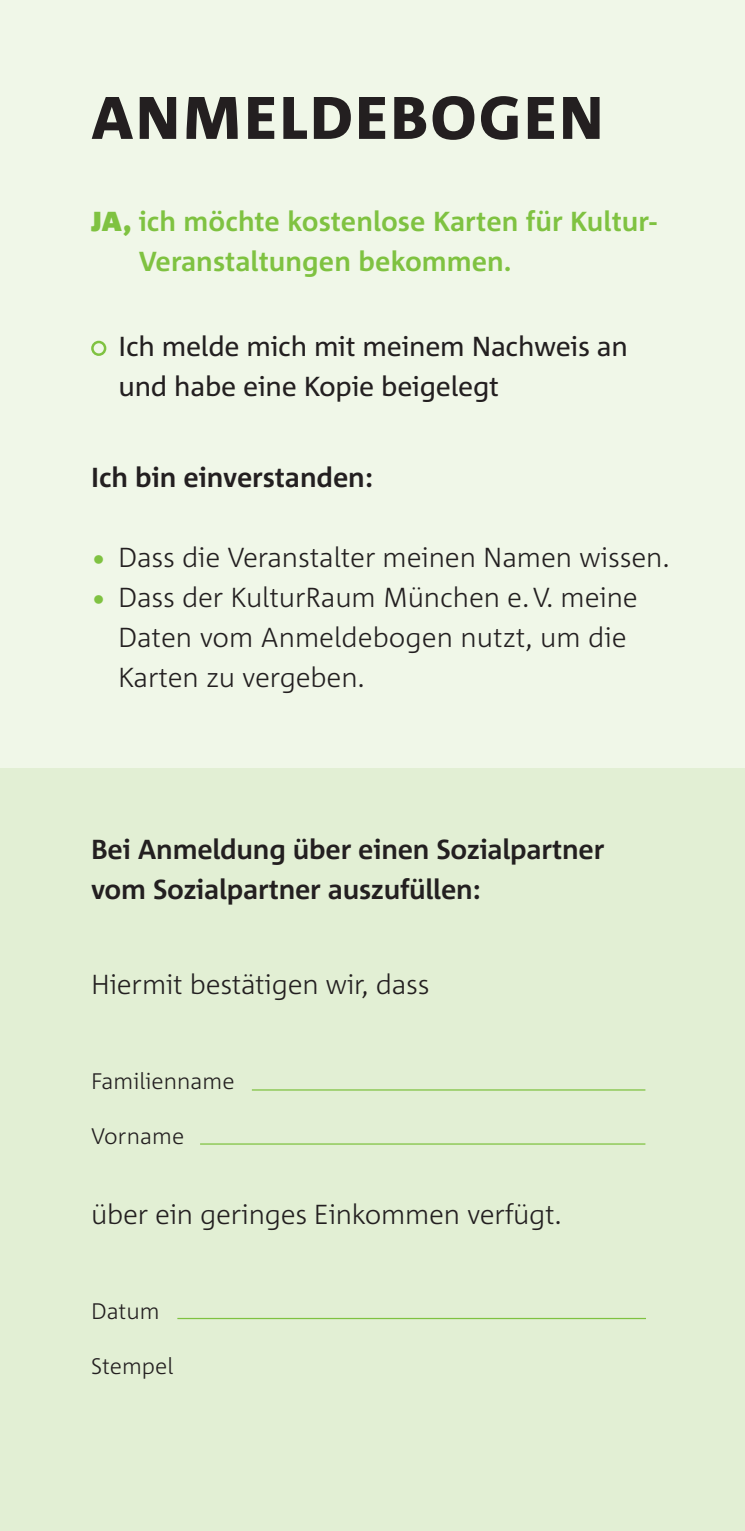
<style>
.page{position:relative;width:745px;height:1531px;background:#fff}
.page>*{position:absolute;margin:0;border:0;box-sizing:border-box;transform-origin:0 0}
.t1{font:800 60px "Corpid C1";letter-spacing:.04em;color:#231f20}
.t2{font:300 27.5px/40px "Corpid C1";letter-spacing:-.005em;color:#231f20}
.t3{font:700 27.5px/40px "Corpid C1";letter-spacing:-.01em;color:#231f20}
.t4{font:700 27.5px/40px "Corpid C1";color:#7fc241}
.t5{font:27.5px/40px "Corpid C1";letter-spacing:-.01em;color:#231f20}
.t6{font:300 22.5px "Corpid C1";color:#231f20}
.s1{font-weight:900}
.s2{color:#7fc241}
</style>
<div class="page">
<div style="left:0;top:0;width:744px;height:776px;background:#f0f7e8"></div>
<div style="left:0;top:769px;width:744px;height:762px;background:#e2efd4"></div>
<div style="left:91px;top:341px;width:15px;height:15px;border:2px solid #7fc241;border-radius:50%"></div>
<hr style="left:177px;top:1318px;width:468px;height:1px;background:#7fc241">
<hr style="left:252px;top:1089px;width:393px;height:1px;background:#7fc241">
<hr style="left:200px;top:1143px;width:445px;height:1px;background:#7fc241">
<h1 class="t1" style="left:91px;top:80px;width:513px">ANMELDEBOGEN</h1>
<p class="t4" style="left:139px;top:200px;width:519px;text-indent:-48px"><span class="s1">JA,</span> ich möchte kostenlose Karten für Kultur-<br>Veranstaltungen bekommen.</p>
<p class="t5" style="left:118px;top:325px;width:510px">Ich melde mich mit meinem Nachweis an und habe eine Kopie beigelegt</p>
<p class="t3" style="left:91px;top:456px;width:283px">Ich bin einverstanden:</p>
<p class="t2" style="left:91px;top:536px;width:580px"><span class="s2">•</span> Dass die Veranstalter meinen Namen wissen.</p>
<p class="t2" style="left:118px;top:576px;width:521px;text-indent:-27px"><span class="s2">•</span> Dass der KulturRaum München e.V. meine<br>Daten vom Anmeldebogen nutzt, um die<br>Karten zu vergeben.</p>
<p class="t3" style="left:91px;top:828px;width:514px">Bei Anmeldung über einen Sozialpartner vom Sozialpartner auszufüllen:</p>
<p class="t2" style="left:91px;top:963px;width:339px">Hiermit bestätigen wir, dass</p>
<p class="t6" style="left:91px;top:1066px;width:145px">Familienname</p>
<p class="t6" style="left:91px;top:1121px;width:94px">Vorname</p>
<p class="t2" style="left:91px;top:1193px;width:472px">über ein geringes Einkommen verfügt.</p>
<p class="t6" style="left:91px;top:1296px;width:70px">Datum</p>
<p class="t6" style="left:91px;top:1351px;width:84px">Stempel</p>
</div>
